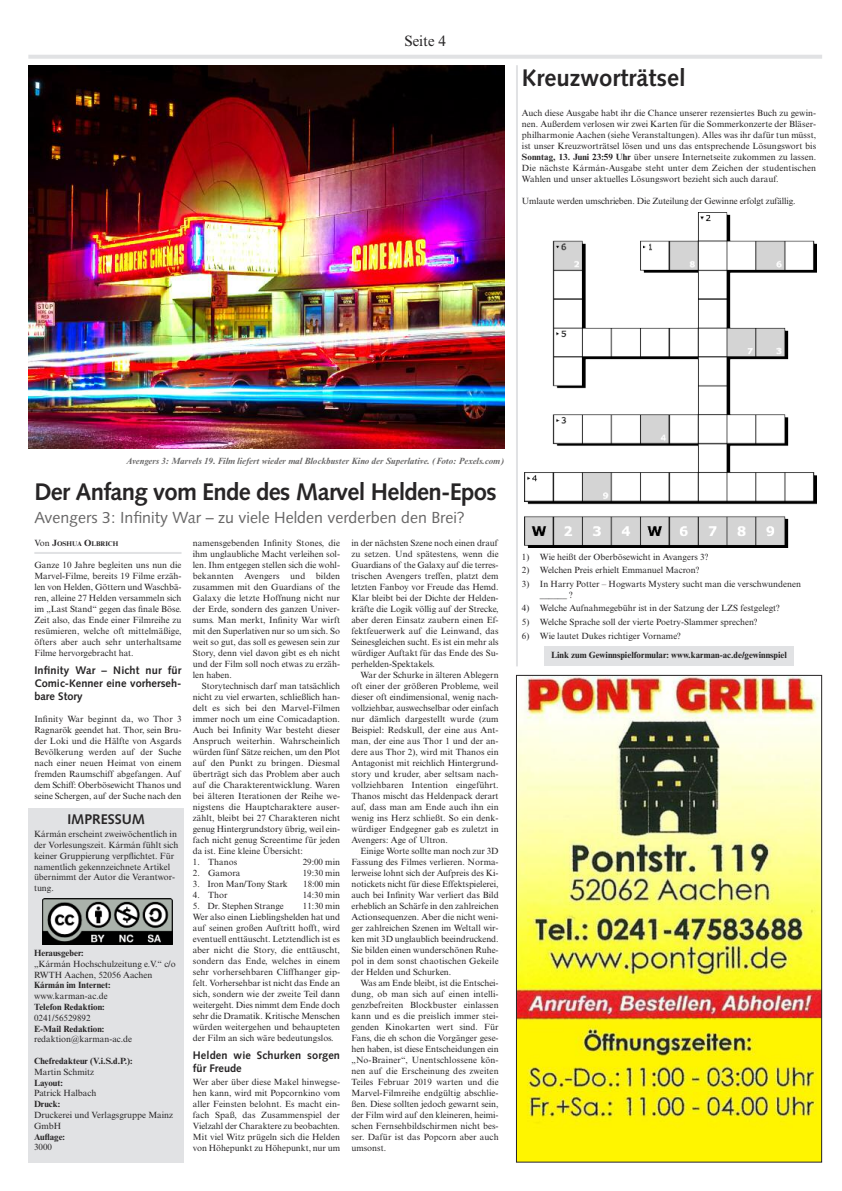
<style>
.page{position:relative;width:842px;height:1191px;background:#fff}
.page>*{position:absolute;margin:0;border:0;box-sizing:border-box;transform-origin:0 0}
.t1{font:700 24px "Syntax LT Std";letter-spacing:-.03em;color:#272526}
.t2{font:700 24px "Syntax LT Std";color:#272526}
.t3{font:16px "Syntax LT Std";color:#686767}
.t4{font:15px "Times New Roman MT Std";color:#272526}
.t5{font:700 14px "Syntax LT Std";color:#272526}
.t6{font:700 11px/13.2px "Syntax LT Std";color:#272526;text-align:justify}
.t7{font:9px/11px "Times New Roman MT Std";color:#272526;text-align:justify}
.t8{font:700 9px "Times New Roman MT Std";color:#272526}
.t9{font:italic 700 9px "Times New Roman MT Std";color:#686767}
.t10{font:700 6.8px "Times New Roman MT Std";color:#272526}
.s1{font-weight:700}
.s2{font-weight:400;font-size:9px}
.s3{font-size:9px}
</style>
<div class="page">
<hr style="left:28px;top:55px;width:794px;height:4px;background:#e1e2e4">
<img style="left:518px;top:677px;width:302px;height:483px">
<div style="left:516px;top:675px;width:306px;height:487px;border:1px solid #272526"></div>
<div style="left:28px;top:808px;width:156px;height:354px;background:#e1e2e4"></div>
<img style="left:43px;top:899px;width:130px;height:45px">
<img style="left:524px;top:213px;width:292px;height:335px">
<div style="left:544px;top:646px;width:250px;height:20px;background:#e1e2e4"></div>
<hr style="left:516px;top:65px;width:2px;height:601px;background:#e1e2e4">
<hr style="left:34px;top:552px;width:148px;height:2px;background:#e1e2e4">
<img style="left:28px;top:65px;width:477px;height:383px">
<h3 class="t4" style="left:404px;top:35px;width:43px">Seite 4</h3>
<h1 class="t2" style="left:522px;top:68px;width:165px">Kreuzworträtsel</h1>
<p class="t7" style="left:522px;top:109px;width:296px">Auch diese Ausgabe habt ihr die Chance unserer rezensiertes Buch zu gewin&shy;nen. Außerdem verlosen wir zwei Karten für die Sommerkonzerte der Bläser&shy;philharmonie Aachen (siehe Veranstaltungen). Alles was ihr dafür tun müsst, ist unser Kreuzworträtsel lösen und uns das entsprechende Lösungswort bis <span class="s1">sonntag, 13. Juni 23:59 uhr</span> über unsere Internetseite zukommen zu lassen.<br>Die nächste Kármán-Ausgabe steht unter dem Zeichen der studentischen Wahlen und unser aktuelles Lösungswort bezieht sich auch darauf.</p>
<p class="t7" style="left:522px;top:197px;width:275px">Umlaute werden umschrieben. Die Zuteilung der Gewinne erfolgt zufällig.</p>
<p class="t9" style="left:126px;top:458px;width:380px">Avengers 3: Marvels 19. Film liefert wieder mal Blockbuster Kino der Superlative. (Foto: Pexels.com)</p>
<h1 class="t1" style="left:34px;top:482px;width:464px">Der Anfang vom Ende des Marvel Helden-Epos</h1>
<h2 class="t3" style="left:34px;top:511px;width:432px">Avengers 3: Infinity War – zu viele Helden verderben den Brei?</h2>
<p class="t10" style="left:34px;top:541px;width:86px"><span class="s2">Von</span> <span class="s3">J</span>oshua <span class="s3">o</span>lbrich</p>
<p class="t7" style="left:34px;top:560px;width:149px">Ganze 10 Jahre begleiten uns nun die Marvel-Filme, bereits 19 Filme erzäh&shy;len von Helden, Göttern und Waschbä&shy;ren, alleine 27 Helden versammeln sich im „Last Stand“ gegen das finale Böse.<br>Zeit also, das Ende einer Filmreihe zu resümieren, welche oft mittelmäßige, öfters aber auch sehr unterhaltsame Filme hervorgebracht hat.</p>
<p class="t6" style="left:34px;top:664px;width:149px">Infinity War – Nicht nur für Comic-Kenner eine vorherseh&shy;bare Story</p>
<p class="t7" style="left:34px;top:714px;width:149px">Infinity War beginnt da, wo Thor 3<br>Ragnarök geendet hat. Thor, sein Bru&shy;der Loki und die Hälfte von Asgards Bevölkerung werden auf der Suche nach einer neuen Heimat von einem fremden Raumschiff abgefangen. Auf dem Schiff: Oberbösewicht Thanos und seine Schergen, auf der Suche nach den</p>
<h3 class="t5" style="left:67px;top:814px;width:79px">IMPRESSUM</h3>
<p class="t7" style="left:34px;top:829px;width:146px;text-align:left">Kármán erscheint zweiwöchentlich in der Vorlesungszeit. Kármán fühlt sich keiner Gruppierung verpflichtet. Für namentlich gekennzeichnete Artikel übernimmt der Autor die Verantwor&shy;tung.</p>
<p class="t8" style="left:34px;top:950px;width:51px">herausgeber:</p>
<p class="t7" style="left:34px;top:959px;width:143px">„Kármán Hochschulzeitung e.V.“ c/o<br>RWTH Aachen, 52056 Aachen</p>
<p class="t8" style="left:34px;top:982px;width:78px">Kármán im internet:</p>
<p class="t7" style="left:34px;top:991px;width:75px">www.karman-ac.de</p>
<p class="t8" style="left:34px;top:1004px;width:72px">Telefon redaktion:</p>
<p class="t7" style="left:34px;top:1013px;width:58px">0241/56529892</p>
<p class="t8" style="left:34px;top:1025px;width:72px">e-Mail redaktion:</p>
<p class="t7" style="left:34px;top:1034px;width:100px">redaktion@karman-ac.de</p>
<p class="t8" style="left:34px;top:1058px;width:100px">chefredakteur (V.i.s.d.P.):</p>
<p class="t7" style="left:34px;top:1067px;width:62px">Martin Schmitz</p>
<p class="t8" style="left:34px;top:1079px;width:30px">layout:</p>
<p class="t7" style="left:34px;top:1088px;width:64px">Patrick Halbach</p>
<p class="t8" style="left:34px;top:1101px;width:28px">druck:</p>
<p class="t7" style="left:34px;top:1110px;width:141px">Druckerei und Verlagsgruppe Mainz<br>GmbH</p>
<p class="t8" style="left:34px;top:1133px;width:33px">auflage:</p>
<p class="t7" style="left:34px;top:1142px;width:19px">3000</p>
<p class="t7" style="left:193px;top:538px;width:149px">namensgebenden Infinity Stones, die ihm unglaubliche Macht verleihen sol&shy;len. Ihm entgegen stellen sich die wohl&shy;bekannten Avengers und bilden zusammen mit den Guardians of the Galaxy die letzte Hoffnung nicht nur der Erde, sondern des ganzen Univer&shy;sums. Man merkt, Infinity War wirft mit den Superlativen nur so um sich. So weit so gut, das soll es gewesen sein zur Story, denn viel davon gibt es eh nicht und der Film soll noch etwas zu erzäh&shy;len haben.</p>
<p class="t7" style="left:193px;top:681px;width:149px;text-indent:9px">Storytechnisch darf man tatsächlich nicht zu viel erwarten, schließlich han&shy;delt es sich bei den Marvel-Filmen immer noch um eine Comicadaption.<br>Auch bei Infinity War besteht dieser Anspruch weiterhin. Wahrscheinlich würden fünf Sätze reichen, um den Plot auf den Punkt zu bringen. Diesmal überträgt sich das Problem aber auch auf die Charakterentwicklung. Waren bei älteren Iterationen der Reihe we&shy;nigstens die Hauptcharaktere auser&shy;zählt, bleibt bei 27 Charakteren nicht genug Hintergrundstory übrig, weil ein&shy;fach nicht genug Screentime für jeden da ist. Eine kleine Übersicht:</p>
<p class="t7" style="left:193px;top:857px;width:46px">1. Thanos</p>
<p class="t7" style="left:303px;top:857px;width:39px">29:00 min</p>
<p class="t7" style="left:193px;top:868px;width:49px">2. Gamora</p>
<p class="t7" style="left:303px;top:868px;width:39px">19:30 min</p>
<p class="t7" style="left:193px;top:879px;width:97px">3. Iron Man/Tony Stark</p>
<p class="t7" style="left:303px;top:879px;width:38px">18:00 min</p>
<p class="t7" style="left:193px;top:890px;width:36px">4. Thor</p>
<p class="t7" style="left:303px;top:890px;width:39px">14:30 min</p>
<p class="t7" style="left:193px;top:901px;width:92px">5. Dr. Stephen Strange</p>
<p class="t7" style="left:193px;top:901px;width:149px;text-indent:110px">11:30 min Wer also einen Lieblingshelden hat und auf seinen großen Auftritt hofft, wird eventuell enttäuscht. Letztendlich ist es aber nicht die Story, die enttäuscht, sondern das Ende, welches in einem sehr vorhersehbaren Cliffhanger gip&shy;felt. Vorhersehbar ist nicht das Ende an sich, sondern wie der zweite Teil dann weitergeht. Dies nimmt dem Ende doch sehr die Dramatik. Kritische Menschen würden weitergehen und behaupteten der Film an sich wäre bedeutungslos.</p>
<p class="t6" style="left:193px;top:1049px;width:149px">Helden wie Schurken sorgen für Freude</p>
<p class="t7" style="left:193px;top:1077px;width:149px">Wer aber über diese Makel hinwegse&shy;hen kann, wird mit Popcornkino vom aller Feinsten belohnt. Es macht ein&shy;fach Spaß, das Zusammenspiel der Vielzahl der Charaktere zu beobachten.<br>Mit viel Witz prügeln sich die Helden von Höhepunkt zu Höhepunkt, nur um</p>
<p class="t7" style="left:351px;top:538px;width:149px">in der nächsten Szene noch einen drauf zu setzen. Und spätestens, wenn die Guardians of the Galaxy auf die terres&shy;trischen Avengers treffen, platzt dem letzten Fanboy vor Freude das Hemd.<br>Klar bleibt bei der Dichte der Helden&shy;kräfte die Logik völlig auf der Strecke, aber deren Einsatz zaubern einen Ef&shy;fektfeuerwerk auf die Leinwand, das Seinesgleichen sucht. Es ist ein mehr als würdiger Auftakt für das Ende des Su&shy;perhelden-Spektakels.</p>
<p class="t7" style="left:351px;top:670px;width:149px;text-indent:9px">War der Schurke in älteren Ablegern oft einer der größeren Probleme, weil dieser oft eindimensional, wenig nach&shy;vollziehbar, auswechselbar oder einfach nur dämlich dargestellt wurde (zum Beispiel: Redskull, der eine aus Ant&shy;man, der eine aus Thor 1 und der an&shy;dere aus Thor 2), wird mit Thanos ein Antagonist mit reichlich Hintergrund&shy;story und kruder, aber seltsam nach&shy;vollziehbaren Intention eingeführt.<br>Thanos mischt das Heldenpack derart auf, dass man am Ende auch ihn ein wenig ins Herz schließt. So ein denk&shy;würdiger Endgegner gab es zuletzt in Avengers: Age of Ultron.</p>
<p class="t7" style="left:351px;top:846px;width:149px;text-indent:9px">Einige Worte sollte man noch zur 3D Fassung des Filmes verlieren. Norma&shy;lerweise lohnt sich der Aufpreis des Ki&shy;notickets nicht für diese Effektspielerei, auch bei Infinity War verliert das Bild erheblich an Schärfe in den zahlreichen Actionsequenzen. Aber die nicht weni&shy;ger zahlreichen Szenen im Weltall wir&shy;ken mit 3D unglaublich beeindruckend.<br>Sie bilden einen wunderschönen Ruhe&shy;pol in dem sonst chaotischen Gekeile der Helden und Schurken.</p>
<p class="t7" style="left:351px;top:978px;width:149px;text-indent:9px">Was am Ende bleibt, ist die Entschei&shy;dung, ob man sich auf einen intelli&shy;genzbefreiten Blockbuster einlassen kann und es die preislich immer stei&shy;genden Kinokarten wert sind. Für Fans, die eh schon die Vorgänger gese&shy;hen haben, ist diese Entscheidungen ein „No-Brainer“, Unentschlossene kön&shy;nen auf die Erscheinung des zweiten Teiles Februar 2019 warten und die Marvel-Filmreihe endgültig abschlie&shy;ßen. Diese sollten jedoch gewarnt sein, der Film wird auf den kleineren, heimi&shy;schen Fernsehbildschirmen nicht bes&shy;ser. Dafür ist das Popcorn aber auch umsonst.</p>
<p class="t7" style="left:522px;top:552px;width:188px">1) Wie heißt der Oberbösewicht in Avangers 3?</p>
<p class="t7" style="left:522px;top:566px;width:179px">2) Welchen Preis erhielt Emmanuel Macron?</p>
<p class="t7" style="left:540px;top:579px;width:263px;text-indent:-18px">3) In Harry Potter – Hogwarts Mystery sucht man die verschwundenen ______ ?</p>
<p class="t7" style="left:522px;top:604px;width:259px">4) Welche Aufnahmegebühr ist in der Satzung der LZS festgelegt?</p>
<p class="t7" style="left:522px;top:617px;width:237px">5) Welche Sprache soll der vierte Poetry-Slammer sprechen?</p>
<p class="t7" style="left:522px;top:631px;width:160px">6) Wie lautet Dukes richtiger Vorname?</p>
<p class="t8" style="left:551px;top:652px;width:237px">link zum Gewinnspielformular: www.karman-ac.de/gewinnspiel</p>
</div>
